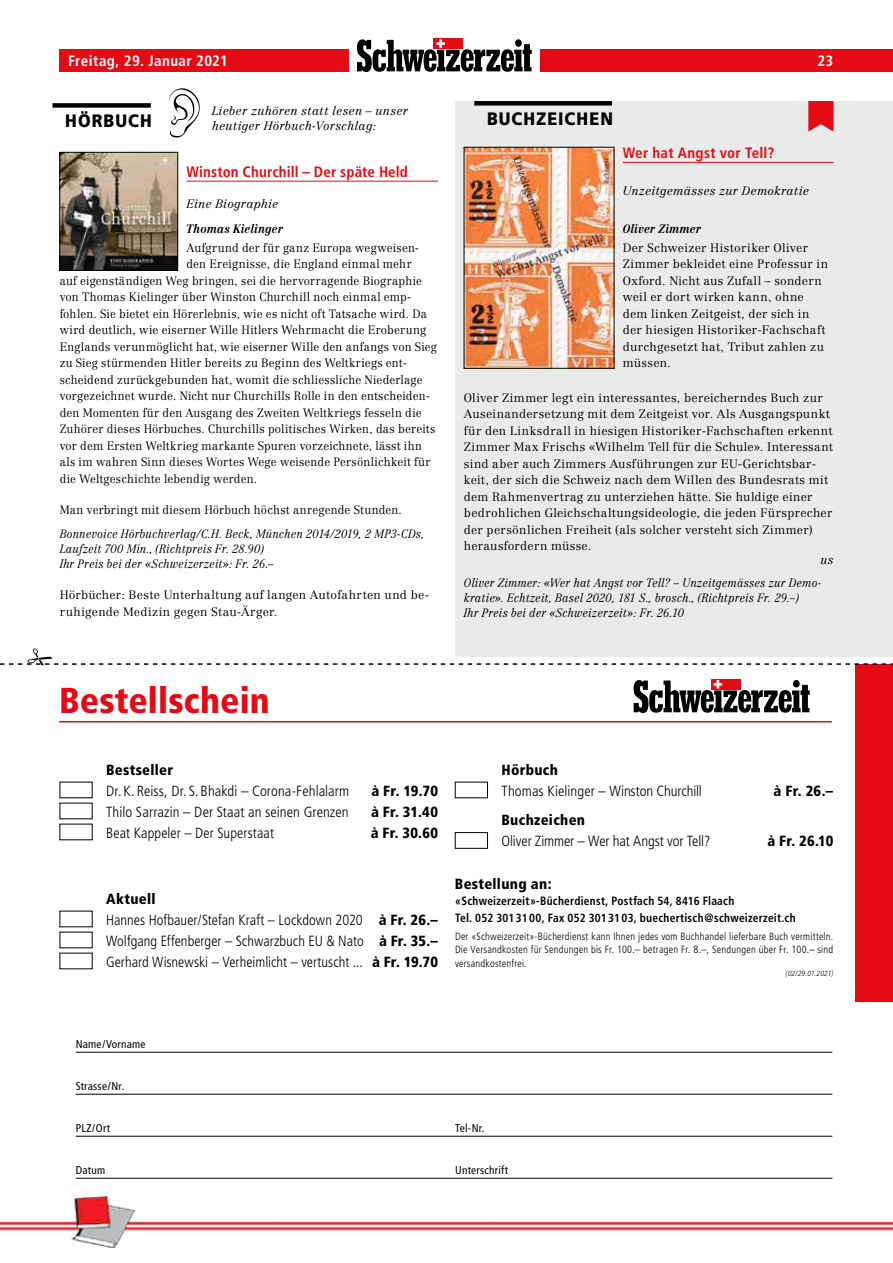
<style>
.page{position:relative;width:893px;height:1263px;background:#fff}
.page>*{position:absolute;margin:0;border:0;box-sizing:border-box;transform-origin:0 0}
.t1{font:900 condensed 36px "Frutiger";letter-spacing:.005em;color:#e50b14}
.t2{font:900 18px "Frutiger";letter-spacing:.065em;color:#000;scale:.9 1}
.t3{font:700 condensed 15px "Frutiger";letter-spacing:.01em;color:#e50b14}
.t4{font:700 condensed 15px "Frutiger";letter-spacing:.025em;color:#fff}
.t5{font:300 condensed 14.7px/21px "Frutiger";letter-spacing:.005em;color:#000}
.t6{font:900 condensed 14.7px "Frutiger";letter-spacing:.02em;color:#000}
.t7{font:300 12px "Centennial CE";letter-spacing:.02em;color:#000;scale:.94 1}
.t8{font:300 12px/16.5px "Centennial CE";letter-spacing:.02em;color:#000}
.t9{font:italic 300 12px/15px "Centennial CE";letter-spacing:.01em;color:#000;scale:.9 1}
.t10{font:italic 300 12px/15px "Centennial CE";letter-spacing:.01em;color:#000}
.t11{font:700 condensed 12px/16.5px "Frutiger";letter-spacing:.02em;color:#000;scale:.95 1}
.t12{font:12px "Centennial Bold Italic Os F";letter-spacing:.015em;color:#000;scale:.9 1}
.t13{font:condensed 11.25px "Frutiger";letter-spacing:.02em;color:#000}
.t14{font:300 condensed 10.5px/13.5px "Frutiger";letter-spacing:.02em;color:#000;text-align:justify}
.t15{font:italic 300 7.5px "Frutiger";color:#000;scale:.9 1}
.s1{font-weight:900}
.s2{font-size:11.7px}
</style>
<div class="page">
<div style="left:540px;top:50px;width:353px;height:22px;background:#e50b14"></div>
<div style="left:60px;top:50px;width:289px;height:22px;background:#e50b14"></div>
<div style="left:434px;top:38px;width:29px;height:11px;background:#e50b14"></div>
<svg style="left:357px;top:39px;width:175px;height:33px"></svg>
<div style="left:455px;top:101px;width:438px;height:556px;background:#e9eaea"></div>
<hr style="left:76px;top:1052px;width:756px;height:1px;background:#000">
<hr style="left:76px;top:1094px;width:756px;height:1px;background:#000">
<hr style="left:76px;top:1136px;width:756px;height:1px;background:#000">
<hr style="left:76px;top:1178px;width:756px;height:1px;background:#000">
<img style="left:0;top:1195px;width:893px;height:53px">
<div style="left:856px;top:664px;width:37px;height:338px;background:#e50b14"></div>
<hr style="left:59px;top:721px;width:773px;height:1px;background:#e50b14">
<div style="left:711px;top:679px;width:29px;height:10px;background:#e50b14"></div>
<svg style="left:634px;top:680px;width:176px;height:33px"></svg>
<svg style="left:808px;top:101px;width:25px;height:31px"></svg>
<div style="left:474px;top:101px;width:138px;height:5px;background:#000"></div>
<hr style="left:186px;top:181px;width:252px;height:1px;background:#e50b14">
<div style="left:53px;top:103px;width:98px;height:5px;background:#000"></div>
<svg style="left:169px;top:88px;width:31px;height:50px"></svg>
<div style="left:455px;top:832px;width:33px;height:16px;border:1px solid #000"></div>
<svg style="left:0;top:648px;width:893px;height:17px"></svg>
<img style="left:62px;top:154px;width:114px;height:115px">
<div style="left:60px;top:152px;width:118px;height:119px;border:1px solid #000"></div>
<hr style="left:623px;top:162px;width:210px;height:1px;background:#e50b14">
<img style="left:466px;top:149px;width:146px;height:217px">
<p class="t4" style="left:68px;top:52px;width:161px">Freitag, 29. Januar 2021</p>
<p class="t4" style="left:817px;top:52px;width:17px">23</p>
<h2 class="t2" style="left:65px;top:110px;width:98px">HÖRBUCH</h2>
<p class="t10" style="left:212px;top:103px;width:198px">Lieber zuhören statt lesen – unser heutiger Hörbuch-Vorschlag:</p>
<p class="t3" style="left:186px;top:163px;width:223px">Winston Churchill – Der späte Held</p>
<p class="t10" style="left:186px;top:196px;width:94px">Eine Biographie</p>
<p class="t12" style="left:186px;top:221px;width:109px">Thomas Kielinger</p>
<p class="t7" style="left:186px;top:240px;width:249px">Aufgrund der für ganz Europa wegweisen-</p>
<p class="t7" style="left:186px;top:257px;width:241px">den Ereignisse, die England einmal mehr</p>
<p class="t7" style="left:60px;top:273px;width:387px">auf eigenständigen Weg bringen, sei die hervorragende Biographie</p>
<p class="t7" style="left:60px;top:290px;width:376px">von Thomas Kielinger über Winston Churchill noch einmal emp-</p>
<p class="t7" style="left:60px;top:306px;width:392px">fohlen. Sie bietet ein Hörerlebnis, wie es nicht oft Tatsache wird. Da</p>
<p class="t7" style="left:60px;top:323px;width:391px">wird deutlich, wie eiserner Wille Hitlers Wehrmacht die Eroberung</p>
<p class="t7" style="left:60px;top:339px;width:403px">Englands verunmöglicht hat, wie eiserner Wille den anfangs von Sieg</p>
<p class="t7" style="left:60px;top:356px;width:371px">zu Sieg stürmenden Hitler bereits zu Beginn des Weltkriegs ent-</p>
<p class="t7" style="left:60px;top:372px;width:388px">scheidend zurückgebunden hat, womit die schliessliche Niederlage</p>
<p class="t7" style="left:60px;top:389px;width:395px">vorgezeichnet wurde. Nicht nur Churchills Rolle in den entscheiden-</p>
<p class="t7" style="left:60px;top:405px;width:387px">den Momenten für den Ausgang des Zweiten Weltkriegs fesseln die</p>
<p class="t7" style="left:60px;top:422px;width:401px">Zuhörer dieses Hörbuches. Churchills politisches Wirken, das bereits</p>
<p class="t7" style="left:60px;top:438px;width:387px">vor dem Ersten Weltkrieg markante Spuren vorzeichnete, lässt ihn</p>
<p class="t7" style="left:60px;top:455px;width:396px">als im wahren Sinn dieses Wortes Wege weisende Persönlichkeit für</p>
<p class="t7" style="left:60px;top:471px;width:212px">die Weltgeschichte lebendig werden.</p>
<p class="t7" style="left:60px;top:503px;width:366px">Man verbringt mit diesem Hörbuch höchst anregende Stunden.</p>
<p class="t9" style="left:60px;top:526px;width:407px">Bonnevoice Hörbuchverlag/C.H. Beck, München 2014/2019, 2 MP3-CDs,<br>Laufzeit 700 Min., (Richtpreis Fr. 28.90)<br>Ihr Preis bei der «Schweizerzeit»: Fr. 26.–</p>
<p class="t8" style="left:60px;top:587px;width:371px">Hörbücher: Beste Unterhaltung auf langen Autofahrten und be&shy;ruhigende Medizin gegen Stau-Ärger.</p>
<h2 class="t2" style="left:487px;top:107px;width:141px">BUCHZEICHEN</h2>
<p class="t3" style="left:623px;top:144px;width:153px">Wer hat Angst vor Tell?</p>
<p class="t10" style="left:623px;top:184px;width:188px">Unzeitgemässes zur Demokratie</p>
<p class="t12" style="left:623px;top:221px;width:88px">Oliver Zimmer</p>
<p class="t8" style="left:623px;top:239px;width:207px">Der Schweizer Historiker Oliver<br>Zimmer bekleidet eine Professur in<br>Oxford. Nicht aus Zufall – sondern weil er dort wirken kann, ohne dem linken Zeitgeist, der sich in der hiesigen Historiker-Fachschaft durchgesetzt hat, Tribut zahlen zu müssen.</p>
<p class="t8" style="left:464px;top:389px;width:370px">Oliver Zimmer legt ein interessantes, bereicherndes Buch zur Auseinandersetzung mit dem Zeitgeist vor. Als Ausgangspunkt für den Linksdrall in hiesigen Historiker-Fachschaften erkennt Zimmer Max Frischs «Wilhelm Tell für die Schule». Interessant sind aber auch Zimmers Ausführungen zur EU-Gerichtsbar&shy;keit, der sich die Schweiz nach dem Willen des Bundesrats mit dem Rahmenvertrag zu unterziehen hätte. Sie huldige einer bedrohlichen Gleichschaltungsideologie, die jeden Fürsprecher der persönlichen Freiheit (als solcher versteht sich Zimmer) herausfordern müsse.</p>
<p class="t10" style="left:464px;top:548px;width:371px;line-height:23.5px;text-indent:356px">us<br>Oliver Zimmer: «Wer hat Angst vor Tell? – Unzeitgemässes zur Demo-</p>
<p class="t9" style="left:464px;top:590px;width:374px">kratie». Echtzeit, Basel 2020, 181 S., brosch., (Richtpreis Fr. 29.–)<br>Ihr Preis bei der «Schweizerzeit»: Fr. 26.10</p>
<h1 class="t1" style="left:59px;top:678px;width:212px">Bestellschein</h1>
<p class="t6" style="left:106px;top:761px;width:68px">Bestseller</p>
<p class="t5" style="left:106px;top:780px;width:245px">Dr. K. Reiss, Dr. S. Bhakdi – Corona-Fehlalarm</p>
<p class="t6" style="left:371px;top:782px;width:68px">à Fr. 19.70</p>
<p class="t5" style="left:106px;top:801px;width:244px">Thilo Sarrazin – Der Staat an seinen Grenzen</p>
<p class="t6" style="left:371px;top:803px;width:68px">à Fr. 31.40</p>
<p class="t5" style="left:106px;top:822px;width:169px">Beat Kappeler – Der Superstaat</p>
<p class="t6" style="left:371px;top:824px;width:69px">à Fr. 30.60</p>
<p class="t5" style="left:106px;top:888px;width:333px"><span class="s1">Aktuell<br></span>Hannes Hofbauer/Stefan Kraft – Lockdown 2020 <span class="s1">à Fr. 26.– </span>Wolfgang Effenberger – Schwarzbuch EU &amp; Nato <span class="s1">à Fr. 35.– </span>Gerhard Wisnewski – Verheimlicht – vertuscht ... <span class="s1">à Fr. 19.70</span></p>
<p class="t6" style="left:501px;top:761px;width:58px">Hörbuch</p>
<p class="t5" style="left:501px;top:780px;width:202px">Thomas Kielinger – Winston Churchill</p>
<p class="t6" style="left:773px;top:782px;width:61px">à Fr. 26.–</p>
<p class="t6" style="left:501px;top:811px;width:85px">Buchzeichen</p>
<p class="t5" style="left:501px;top:831px;width:210px">Oliver Zimmer – Wer hat Angst vor Tell?</p>
<p class="t6" style="left:767px;top:832px;width:67px">à Fr. 26.10</p>
<p class="t6" style="left:455px;top:875px;width:98px">Bestellung an:</p>
<p class="t11" style="left:455px;top:893px;width:360px">«Schweizerzeit»-Bücherdienst, Postfach <span class="s2">54, 8416</span> Flaach<br>Tel. <span class="s2">052 301 31 00</span>, Fax <span class="s2">052 301 31 03</span>, buechertisch@schweizerzeit.ch</p>
<p class="t14" style="left:455px;top:930px;width:380px">Der «Schweizerzeit»-Bücherdienst kann Ihnen jedes vom Buchhandel lieferbare Buch vermitteln.<br>Die Versandkosten für Sendungen bis Fr. 100.– betragen Fr. 8.–, Sendungen über Fr. 100.– sind versandkostenfrei.</p>
<p class="t15" style="left:785px;top:969px;width:55px">(02/29.01.2021)</p>
<p class="t13" style="left:76px;top:1037px;width:71px">Name/Vorname</p>
<p class="t13" style="left:76px;top:1079px;width:50px">Strasse/Nr.</p>
<p class="t13" style="left:76px;top:1121px;width:36px">PLZ/Ort</p>
<p class="t13" style="left:455px;top:1121px;width:31px">Tel-Nr.</p>
<p class="t13" style="left:76px;top:1163px;width:31px">Datum</p>
<p class="t13" style="left:455px;top:1163px;width:54px">Unterschrift</p>
</div>
